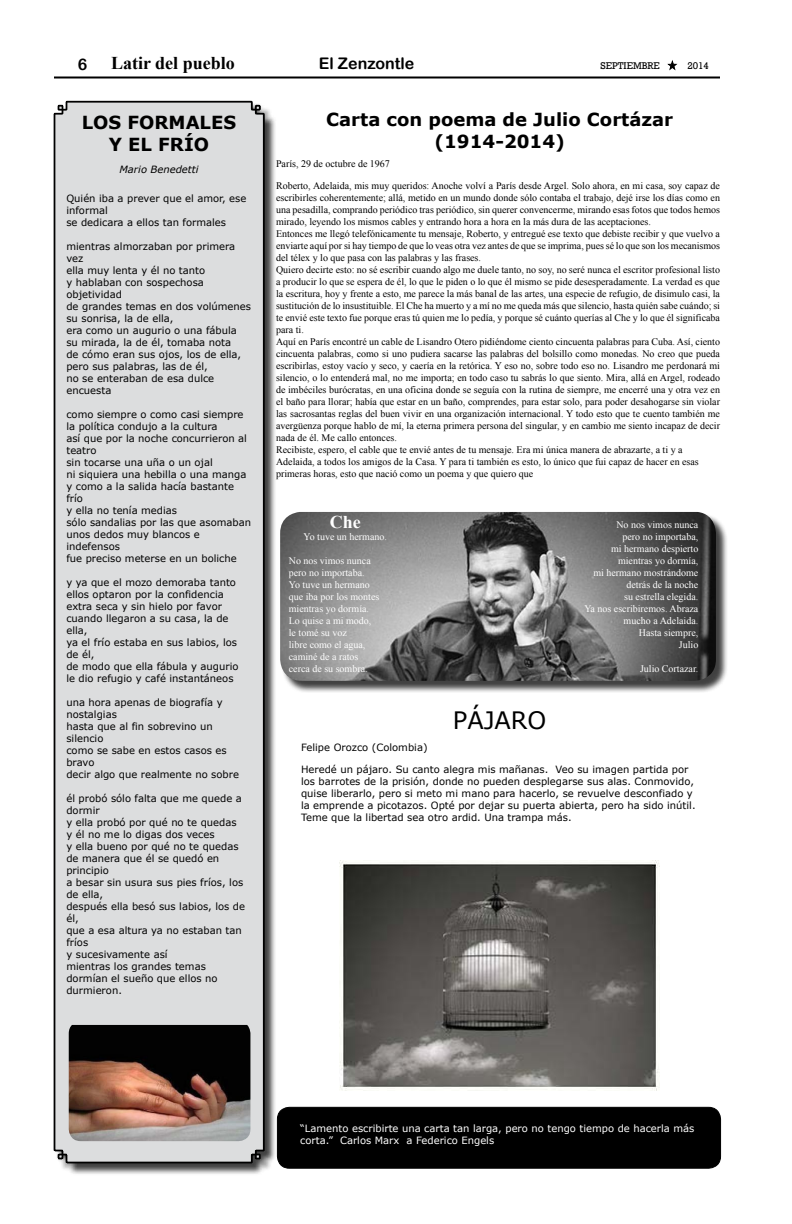
<style>
.page{position:relative;width:792px;height:1224px;background:#fff}
.page>*{position:absolute;margin:0;border:0;box-sizing:border-box;transform-origin:0 0}
.t1{font:24px "Verdana";color:#000}
.t2{font:700 18px/22px "Verdana";color:#000;text-align:center}
.t3{font:700 18px "Times New Roman";color:#000}
.t4{font:700 18px "Times New Roman";color:#fff}
.t5{font:16px "Arial Rounded MT Bold";color:#000}
.t6{font:10px/12px "Times New Roman";color:#000}
.t7{font:10px/12px "Verdana";color:#000}
.t8{font:10px/12px "Times New Roman";color:#fff}
.t9{font:10px/12px "Verdana";color:#fff}
.t10{font:10px "Rockwell";color:#000}
.t11{font:italic 10px "Verdana";color:#000}
</style>
<div class="page">
<svg style="left:667px;top:60px;width:11px;height:11px"></svg>
<hr style="left:54px;top:76px;width:666px;height:2px;background:#000">
<div style="left:281px;top:513px;width:447px;height:180px;background:#000;opacity:.75"></div>
<img style="left:280px;top:512px;width:436px;height:169px">
<div style="left:277px;top:1107px;width:444px;height:61px;background:#000;border-radius:12px"></div>
<div style="left:277px;top:1107px;width:444px;height:62px;border:1px solid #000;border-radius:12px"></div>
<div style="left:56px;top:103px;width:221px;height:1072px;background:#000;opacity:.75"></div>
<div style="left:54px;top:101px;width:210px;height:1062px;background:#dcddde"></div>
<img style="left:340px;top:861px;width:320px;height:230px">
<img style="left:69px;top:1025px;width:181px;height:116px">
<h3 class="t5" style="left:78px;top:55px;width:11px">6</h3>
<h2 class="t3" style="left:111px;top:51px;width:125px">Latir del pueblo</h2>
<h3 class="t5" style="left:319px;top:54px;width:97px">El Zenzontle</h3>
<p class="t10" style="left:601px;top:59px;width:61px">SEPTIEMBRE</p>
<p class="t10" style="left:687px;top:59px;width:23px">2014</p>
<h2 class="t2" style="left:82px;top:111px;width:156px">LOS FORMALES<br>Y EL FRÍO</h2>
<p class="t11" style="left:120px;top:163px;width:80px">Mario Benedetti</p>
<p class="t7" style="left:66px;top:193px;width:181px">Quién iba a prever que el amor, ese informal<br>se dedicara a ellos tan formales</p>
<p class="t7" style="left:66px;top:241px;width:186px">mientras almorzaban por primera vez<br>ella muy lenta y él no tanto<br>y hablaban con sospechosa objetividad<br>de grandes temas en dos volúmenes su sonrisa, la de ella,<br>era como un augurio o una fábula<br>su mirada, la de él, tomaba nota<br>de cómo eran sus ojos, los de ella, pero sus palabras, las de él,<br>no se enteraban de esa dulce encuesta</p>
<p class="t7" style="left:66px;top:409px;width:186px">como siempre o como casi siempre la política condujo a la cultura<br>así que por la noche concurrieron al teatro<br>sin tocarse una uña o un ojal<br>ni siquiera una hebilla o una manga y como a la salida hacía bastante frío<br>y ella no tenía medias<br>sólo sandalias por las que asomaban unos dedos muy blancos e indefensos<br>fue preciso meterse en un boliche</p>
<p class="t7" style="left:66px;top:577px;width:174px">y ya que el mozo demoraba tanto ellos optaron por la confidencia extra seca y sin hielo por favor cuando llegaron a su casa, la de ella,<br>ya el frío estaba en sus labios, los de él,<br>de modo que ella fábula y augurio le dio refugio y café instantáneos</p>
<p class="t7" style="left:66px;top:697px;width:174px">una hora apenas de biografía y nostalgias<br>hasta que al fin sobrevino un silencio<br>como se sabe en estos casos es bravo<br>decir algo que realmente no sobre</p>
<p class="t7" style="left:66px;top:793px;width:180px">él probó sólo falta que me quede a dormir<br>y ella probó por qué no te quedas<br>y él no me lo digas dos veces<br>y ella bueno por qué no te quedas de manera que él se quedó en principio<br>a besar sin usura sus pies fríos, los de ella,<br>después ella besó sus labios, los de él,<br>que a esa altura ya no estaban tan fríos<br>y sucesivamente así<br>mientras los grandes temas dormían el sueño que ellos no durmieron.</p>
<h2 class="t2" style="left:326px;top:108px;width:349px">Carta con poema de Julio Cortázar (1914-2014)</h2>
<p class="t6" style="left:276px;top:158px;width:115px">París, 29 de octubre de 1967</p>
<p class="t6" style="left:276px;top:180px;width:446px">Roberto, Adelaida, mis muy queridos: Anoche volví a París desde Argel. Solo ahora, en mi casa, soy capaz de escribirles coherentemente; allá, metido en un mundo donde sólo contaba el trabajo, dejé irse los días como en una pesadilla, comprando periódico tras periódico, sin querer convencerme, mirando esas fotos que todos hemos mirado, leyendo los mismos cables y entrando hora a hora en la más dura de las aceptaciones.<br>Entonces me llegó telefónicamente tu mensaje, Roberto, y entregué ese texto que debiste recibir y que vuelvo a enviarte aquí por si hay tiempo de que lo veas otra vez antes de que se imprima, pues sé lo que son los mecanismos del télex y lo que pasa con las palabras y las frases.<br>Quiero decirte esto: no sé escribir cuando algo me duele tanto, no soy, no seré nunca el escritor profesional listo a producir lo que se espera de él, lo que le piden o lo que él mismo se pide desesperadamente. La verdad es que la escritura, hoy y frente a esto, me parece la más banal de las artes, una especie de refugio, de disimulo casi, la sustitución de lo insustituible. El Che ha muerto y a mí no me queda más que silencio, hasta quién sabe cuándo; si te envié este texto fue porque eras tú quien me lo pedía, y porque sé cuánto querías al Che y lo que él significaba para ti.<br>Aquí en París encontré un cable de Lisandro Otero pidiéndome ciento cincuenta palabras para Cuba. Así, ciento cincuenta palabras, como si uno pudiera sacarse las palabras del bolsillo como monedas. No creo que pueda escribirlas, estoy vacío y seco, y caería en la retórica. Y eso no, sobre todo eso no. Lisandro me perdonará mi silencio, o lo entenderá mal, no me importa; en todo caso tu sabrás lo que siento. Mira, allá en Argel, rodeado de imbéciles burócratas, en una oficina donde se seguía con la rutina de siempre, me encerré una y otra vez en el baño para llorar; había que estar en un baño, comprendes, para estar solo, para poder desahogarse sin violar las sacrosantas reglas del buen vivir en una organización internacional. Y todo esto que te cuento también me avergüenza porque hablo de mí, la eterna primera persona del singular, y en cambio me siento incapaz de decir nada de él. Me callo entonces.<br>Recibiste, espero, el cable que te envié antes de tu mensaje. Era mi única manera de abrazarte, a ti y a Adelaida, a todos los amigos de la Casa. Y para ti también es esto, lo único que fui capaz de hacer en esas primeras horas, esto que nació como un poema y que quiero que</p>
<h2 class="t4" style="left:330px;top:510px;width:32px">Che</h2>
<p class="t8" style="left:304px;top:531px;width:85px">Yo tuve un hermano.</p>
<p class="t8" style="left:289px;top:555px;width:92px">No nos vimos nunca pero no importaba.<br>Yo tuve un hermano que iba por los montes mientras yo dormía.<br>Lo quise a mi modo, le tomé su voz<br>libre como el agua, caminé de a ratos cerca de su sombra.</p>
<h1 class="t1" style="left:453px;top:704px;width:95px">PÁJARO</h1>
<p class="t8" style="left:584px;top:519px;width:115px;text-align:right">No nos vimos nunca<br>pero no importaba,<br>mi hermano despierto mientras yo dormía,<br>mi hermano mostrándome detrás de la noche<br>su estrella elegida.<br>Ya nos escribiremos. Abraza mucho a Adelaida.<br>Hasta siempre,<br>Julio</p>
<p class="t8" style="left:640px;top:663px;width:60px">Julio Cortazar.</p>
<p class="t7" style="left:301px;top:741px;width:128px">Felipe Orozco (Colombia)</p>
<p class="t7" style="left:301px;top:763px;width:396px">Heredé un pájaro. Su canto alegra mis mañanas. Veo su imagen partida por los barrotes de la prisión, donde no pueden desplegarse sus alas. Conmovido, quise liberarlo, pero si meto mi mano para hacerlo, se revuelve desconfiado y la emprende a picotazos. Opté por dejar su puerta abierta, pero ha sido inútil.<br>Teme que la libertad sea otro ardid. Una trampa más.</p>
<p class="t9" style="left:300px;top:1122px;width:396px">“Lamento escribirte una carta tan larga, pero no tengo tiempo de hacerla más corta.” Carlos Marx a Federico Engels</p>
</div>
